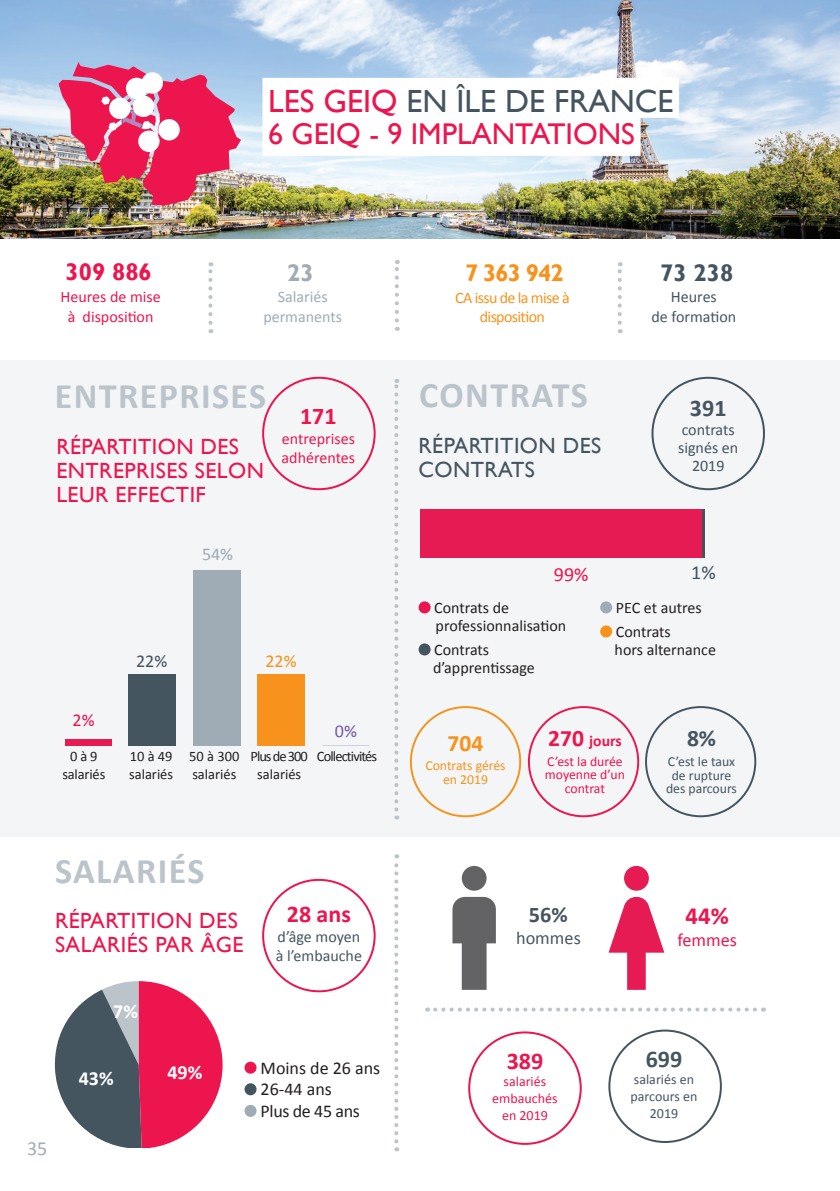
<style>
.page{position:relative;width:840px;height:1191px;background:#fff}
.page>*{position:absolute;margin:0;border:0;box-sizing:border-box;transform-origin:0 0}
.t1{font:700 36px "Calibri";letter-spacing:.04em;color:#bbc4cb}
.t2{font:32px "Gill Sans";color:#45555f}
.t3{font:30px "Gill Sans";color:#ed154e}
.t4{font:700 24.8px "Calibri";color:#ed154e}
.t5{font:700 24px "Calibri";color:#ed154e}
.t6{font:700 24px "Gill Sans";letter-spacing:-.04em;color:#f7931d}
.t7{font:700 24px "Calibri";color:#45555f}
.t8{font:700 24px "Gill Sans";color:#ed154e}
.t9{font:700 24px "Gill Sans";color:#45555f}
.t10{font:700 24px "Gill Sans";color:#9fabb5}
.t11{font:700 23.6px "Calibri";color:#f7931d}
.t12{font:700 23.6px "Calibri";color:#45555f}
.t13{font:700 22.4px "Calibri";color:#45555f}
.t14{font:22px/24px "Gill Sans";letter-spacing:.02em;color:#ed154e}
.t15{font:22px/24px "Gill Sans";letter-spacing:.02em;color:#45555f}
.t16{font:700 20px "Calibri";color:#fff}
.t17{font:20px "Calibri";color:#ed154e}
.t18{font:20px "Calibri";color:#9fabb5}
.t19{font:20px "Calibri";color:#45555f}
.t20{font:18.2px "Calibri";color:#45555f}
.t21{font:18.2px "Calibri";color:#ed154e}
.t22{font:18px/21.6px "Calibri";color:#231f20}
.t23{font:18px "Calibri";letter-spacing:-.02em;color:#231f20}
.t24{font:18px "Calibri";color:#45555f}
.t25{font:18px "Calibri";color:#9fabb5}
.t26{font:18px "Calibri";color:#f7931d}
.t27{font:18px "Calibri";color:#ed154e}
.t28{font:18px "Calibri";color:#7759a5}
.t29{font:16px/24px "Calibri";color:#231f20}
.t30{font:16px/18px "Calibri";color:#45555f;text-align:center}
.t31{font:16px/19.2px "Calibri";color:#ed154e}
.t32{font:16px/19.2px "Calibri";letter-spacing:-.04em;color:#f7931d;text-align:center}
.t33{font:16px/19.2px "Calibri";color:#9fabb5;text-align:center}
.t34{font:700 15.6px "Calibri";color:#ed154e}
.t35{font:14.4px/17.4px "Calibri";color:#231f20;text-align:center}
.t36{font:14.4px "Calibri";letter-spacing:-.06em;color:#231f20}
.t37{font:14px/16.8px "Calibri";color:#45555f;text-align:center}
.t38{font:14px/16.8px "Calibri";color:#ed154e;text-align:center}
.t39{font:13.8px/13.8px "Calibri";color:#45555f;text-align:center}
.t40{font:13.8px/13.8px "Calibri";color:#ed154e;text-align:center}
.t41{font:13.8px "Calibri";color:#f7931d}
.s1{color:#ed154e}
.s2{font-size:23.6px}
</style>
<div class="page">
<hr style="left:839px;top:282px;width:1px;height:607px;background:#f3f5f7">
<div style="left:0;top:360px;width:839px;height:476px;background:#f3f5f7"></div>
<img style="left:0;top:0;width:839px;height:238px">
<div style="left:262px;top:78px;width:416px;height:40px;background:#fff"></div>
<div style="left:262px;top:377px;width:113px;height:113px;border:2px solid #ed154e;border-radius:50%"></div>
<div style="left:257px;top:674px;width:48px;height:71px;background:#f7931d"></div>
<div style="left:193px;top:570px;width:47px;height:175px;background:#9fabb5"></div>
<div style="left:129px;top:674px;width:47px;height:71px;background:#45555f"></div>
<div style="left:65px;top:739px;width:47px;height:6px;background:#e71b53"></div>
<div style="left:262px;top:116px;width:378px;height:40px;background:#fff"></div>
<svg style="left:54px;top:981px;width:168px;height:166px"></svg>
<div style="left:468px;top:1031px;width:113px;height:113px;border:2px solid #ed154e;border-radius:50%"></div>
<div style="left:608px;top:1029px;width:113px;height:114px;border:2px solid #45555f;border-radius:50%"></div>
<div style="left:244px;top:1061px;width:12px;height:12px;background:#ed154e;border-radius:50%"></div>
<div style="left:244px;top:1083px;width:12px;height:12px;background:#45555f;border-radius:50%"></div>
<div style="left:244px;top:1104px;width:12px;height:12px;background:#9fabb5;border-radius:50%"></div>
<svg style="left:394px;top:379px;width:4px;height:430px"></svg>
<svg style="left:394px;top:854px;width:4px;height:287px"></svg>
<div style="left:461px;top:866px;width:25px;height:24px;background:#636366;border-radius:50%"></div>
<svg style="left:452px;top:897px;width:43px;height:92px"></svg>
<div style="left:623px;top:866px;width:25px;height:24px;background:#e71b53;border-radius:50%"></div>
<svg style="left:608px;top:897px;width:56px;height:92px"></svg>
<svg style="left:435px;top:1007px;width:328px;height:4px"></svg>
<svg style="left:208px;top:262px;width:4px;height:61px"></svg>
<svg style="left:395px;top:260px;width:3px;height:60px"></svg>
<svg style="left:617px;top:262px;width:4px;height:61px"></svg>
<div style="left:262px;top:879px;width:113px;height:113px;border:2px solid #ed154e;border-radius:50%"></div>
<div style="left:418px;top:601px;width:12px;height:12px;background:#ed154e;border-radius:50%"></div>
<div style="left:418px;top:643px;width:12px;height:12px;background:#45555f;border-radius:50%"></div>
<div style="left:599px;top:601px;width:13px;height:12px;background:#9fabb5;border-radius:50%"></div>
<svg style="left:599px;top:625px;width:13px;height:12px"></svg>
<div style="left:651px;top:377px;width:113px;height:113px;border:2px solid #45555f;border-radius:50%"></div>
<hr style="left:701px;top:510px;width:3px;height:48px;background:#465258">
<div style="left:420px;top:510px;width:281px;height:48px;background:#e71b53"></div>
<div style="left:409px;top:706px;width:112px;height:111px;border:2px solid #f7931d;border-radius:50%"></div>
<div style="left:644px;top:706px;width:111px;height:111px;border:2px solid #45555f;border-radius:50%"></div>
<div style="left:527px;top:706px;width:111px;height:111px;border:2px solid #ed154e;border-radius:50%"></div>
<img style="left:59px;top:62px;width:182px;height:144px">
<div style="left:133px;top:96px;width:21px;height:21px;background:#fff;border-radius:50%"></div>
<div style="left:126px;top:78px;width:21px;height:21px;background:#fff;border-radius:50%"></div>
<div style="left:158px;top:119px;width:22px;height:22px;background:#fff;border-radius:50%"></div>
<div style="left:138px;top:131px;width:21px;height:21px;background:#fff;border-radius:50%"></div>
<div style="left:141px;top:72px;width:22px;height:22px;background:#fff;border-radius:50%"></div>
<div style="left:109px;top:98px;width:21px;height:21px;background:#fff;border-radius:50%"></div>
<p class="t2" style="left:268px;top:82px;width:406px"><span class="s1">LES GEIQ</span> EN ÎLE DE FRANCE</p>
<p class="t3" style="left:268px;top:117px;width:368px">6 GEIQ - 9 IMPLANTATIONS</p>
<p class="t8" style="left:66px;top:257px;width:88px">309 886</p>
<p class="t31" style="left:60px;top:287px;width:102px;text-align:center">Heures de mise à disposition</p>
<p class="t10" style="left:287px;top:258px;width:28px">23</p>
<p class="t33" style="left:263px;top:287px;width:80px">Salariés permanents</p>
<p class="t1" style="left:55px;top:374px;width:213px">ENTREPRISES</p>
<p class="t14" style="left:56px;top:435px;width:209px">RÉPARTITION DES<br>ENTREPRISES SELON<br>LEUR EFFECTIF</p>
<p class="t5" style="left:300px;top:401px;width:38px">171</p>
<p class="t31" style="left:281px;top:428px;width:75px">entreprises adhérentes</p>
<p class="t25" style="left:202px;top:543px;width:33px">54%</p>
<p class="t24" style="left:136px;top:650px;width:33px">22%</p>
<p class="t26" style="left:265px;top:650px;width:33px">22%</p>
<p class="t27" style="left:72px;top:709px;width:24px">2%</p>
<p class="t35" style="left:62px;top:747px;width:44px">0 à 9 salariés</p>
<p class="t35" style="left:129px;top:747px;width:45px;text-align:left">10 à 49 salariés</p>
<p class="t35" style="left:189px;top:747px;width:52px;text-align:left">50 à 300 salariés</p>
<p class="t35" style="left:250px;top:747px;width:59px">Plus de 300 salariés</p>
<p class="t28" style="left:335px;top:719px;width:24px">0%</p>
<p class="t36" style="left:317px;top:747px;width:62px">Collectivités</p>
<p class="t1" style="left:55px;top:849px;width:151px">SALARIÉS</p>
<p class="t14" style="left:55px;top:909px;width:190px">RÉPARTITION DES<br>SALARIÉS PAR ÂGE</p>
<p class="t16" style="left:113px;top:998px;width:26px">7%</p>
<p class="t16" style="left:79px;top:1066px;width:36px">43%</p>
<p class="t16" style="left:167px;top:1060px;width:36px">49%</p>
<p class="t18" style="left:27px;top:1135px;width:22px">35</p>
<p class="t5" style="left:287px;top:899px;width:66px">28 ans</p>
<p class="t30" style="left:277px;top:926px;width:84px">d’âge moyen</p>
<p class="t30" style="left:275px;top:945px;width:88px">à l’embauche</p>
<p class="t22" style="left:260px;top:1056px;width:121px">Moins de 26 ans<br>26-44 ans</p>
<p class="t23" style="left:260px;top:1099px;width:101px">Plus de 45 ans</p>
<p class="t6" style="left:465px;top:258px;width:100px">7 363 942</p>
<p class="t32" style="left:455px;top:287px;width:116px">CA issu de la mise à disposition</p>
<p class="t1" style="left:419px;top:373px;width:170px">CONTRATS</p>
<p class="t15" style="left:418px;top:434px;width:184px">RÉPARTITION DES<br>CONTRATS</p>
<p class="t9" style="left:660px;top:258px;width:74px">73 238</p>
<p class="t30" style="left:651px;top:287px;width:86px;line-height:19.2px">Heures<br>de formation</p>
<p class="t7" style="left:689px;top:393px;width:38px">391</p>
<p class="t30" style="left:677px;top:420px;width:62px">contrats signés en<br>2019</p>
<p class="t17" style="left:553px;top:562px;width:36px">99%</p>
<p class="t19" style="left:690px;top:560px;width:26px">1%</p>
<p class="t29" style="left:434px;top:595px;width:76px">Contrats de</p>
<p class="t29" style="left:435px;top:613px;width:132px">professionnalisation</p>
<p class="t29" style="left:434px;top:637px;width:56px">Contrats</p>
<p class="t29" style="left:433px;top:655px;width:103px">d’apprentissage</p>
<p class="t29" style="left:615px;top:595px;width:87px">PEC et autres<br>Contrats</p>
<p class="t29" style="left:614px;top:637px;width:103px">hors alternance</p>
<p class="t11" style="left:447px;top:728px;width:37px">704</p>
<p class="t41" style="left:425px;top:757px;width:82px">Contrats gérés</p>
<p class="t41" style="left:443px;top:771px;width:46px">en 2019</p>
<p class="t34" style="left:548px;top:731px;width:75px"><span class="s2">270</span> jours</p>
<p class="t40" style="left:544px;top:753px;width:82px">C’est la durée moyenne d’un contrat</p>
<p class="t12" style="left:686px;top:724px;width:31px">8%</p>
<p class="t39" style="left:667px;top:754px;width:69px">C’est le taux</p>
<p class="t39" style="left:665px;top:767px;width:72px">de rupture des parcours</p>
<p class="t13" style="left:528px;top:900px;width:40px">56%</p>
<p class="t20" style="left:515px;top:926px;width:66px">hommes</p>
<p class="t4" style="left:685px;top:900px;width:45px">44%</p>
<p class="t21" style="left:677px;top:928px;width:61px">femmes</p>
<p class="t5" style="left:506px;top:1046px;width:38px">389</p>
<p class="t38" style="left:492px;top:1072px;width:67px">salariés embauchés en 2019</p>
<p class="t7" style="left:645px;top:1044px;width:38px">699</p>
<p class="t37" style="left:630px;top:1070px;width:68px">salariés en parcours en<br>2019</p>
</div>
